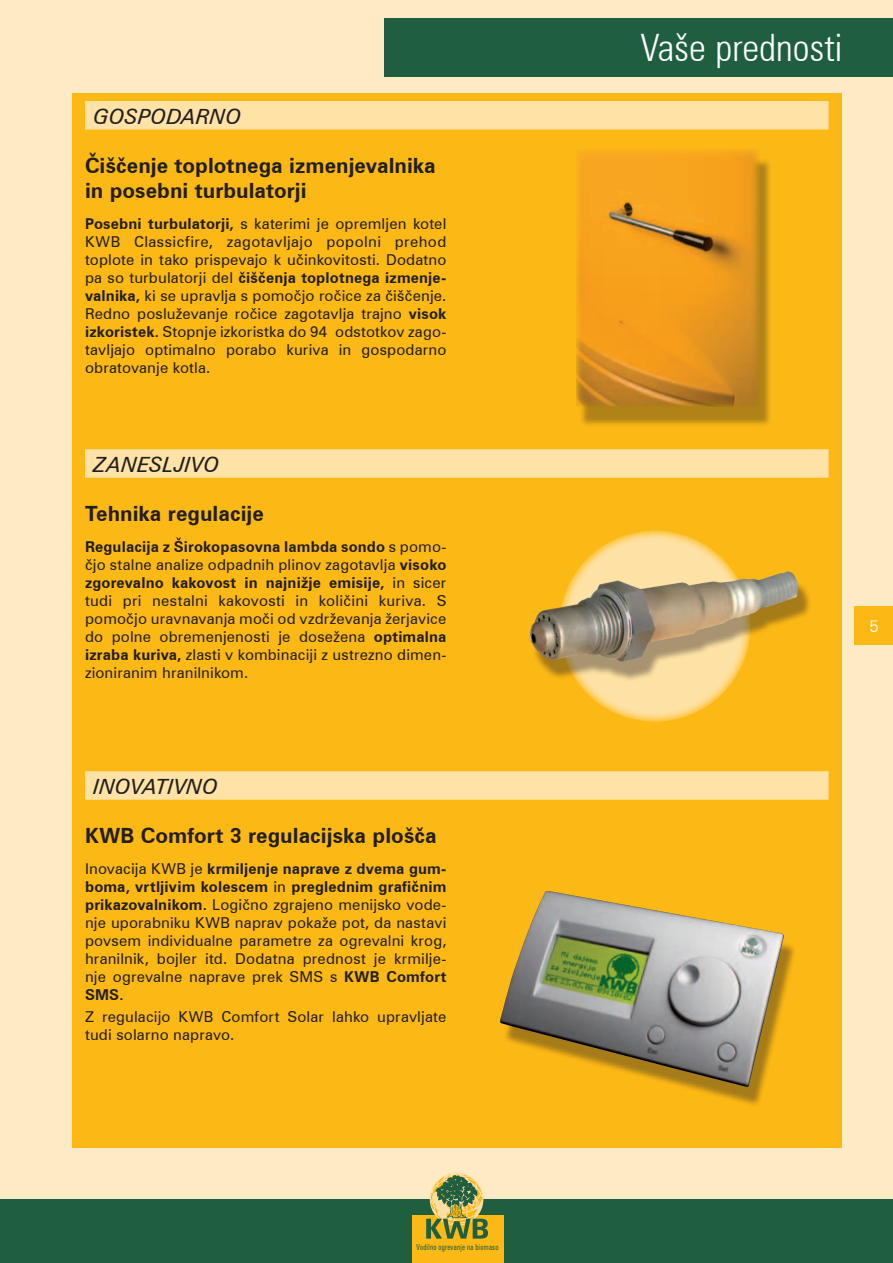
<style>
.page{position:relative;width:893px;height:1263px;background:#feeac4}
.page>*{position:absolute;margin:0;border:0;box-sizing:border-box;transform-origin:0 0}
.t1{font:300 condensed 37.8px "Zurich BT";color:#fff}
.t2{font:700 21px/25.2px "Zurich BT";color:#231f20}
.t3{font:italic 21px "Zurich BT";letter-spacing:-.005em;color:#231f20}
.t4{font:300 16.5px "Zurich BT";color:#fff}
.t5{font:15px/18px "Zurich BT";letter-spacing:.01em;color:#231f20;text-align:justify}
.t6{font:condensed 8.25px "Zurich BT";letter-spacing:.04em;color:#1f5f40;scale:.8 1}
.s1{font-weight:700}
</style>
<div class="page">
<div style="left:0;top:1199px;width:893px;height:64px;background:#1f5f40"></div>
<div style="left:855px;top:606px;width:38px;height:38px;background:#fcb814"></div>
<div style="left:412px;top:1216px;width:91px;height:47px;background:#fcb814"></div>
<svg style="left:426px;top:1173px;width:62px;height:65px"></svg>
<div style="left:72px;top:94px;width:770px;height:1054px;background:#fcb814"></div>
<div style="left:85px;top:101px;width:743px;height:28px;background:#ffe2a5"></div>
<div style="left:85px;top:449px;width:743px;height:29px;background:#ffe2a5"></div>
<div style="left:85px;top:771px;width:743px;height:29px;background:#ffe2a5"></div>
<div style="left:384px;top:18px;width:509px;height:59px;background:#1f5f40"></div>
<div style="left:579px;top:158px;width:194px;height:269px;background:#231f20;opacity:.4"></div>
<img style="left:576px;top:150px;width:183px;height:256px">
<div style="left:503px;top:901px;width:294px;height:206px;background:#231f20;opacity:.4"></div>
<img style="left:500px;top:891px;width:284px;height:196px">
<svg style="left:559px;top:530px;width:191px;height:192px;background:#fddc92"></svg>
<div style="left:532px;top:581px;width:280px;height:101px;background:#231f20;opacity:.4"></div>
<img style="left:529px;top:571px;width:271px;height:91px">
<h2 class="t3" style="left:94px;top:104px;width:149px">GOSPODARNO</h2>
<h2 class="t2" style="left:85px;top:153px;width:352px">Čiščenje toplotnega izmenjevalnika in posebni turbulatorji</h2>
<p class="t5" style="left:85px;top:214px;width:363px"><span class="s1">Posebni turbulatorji,</span> s katerimi je opremljen kotel KWB Classicfire, zagotavljajo popolni prehod toplote in tako prispevajo k učinkovitosti. Dodatno pa so turbulatorji del <span class="s1">čiščenja toplotnega izmenje&shy;valnika,</span> ki se upravlja s pomočjo ročice za čiščenje.<br>Redno posluževanje ročice zagotavlja trajno <span class="s1">visok izkoristek.</span> Stopnje izkoristka do 94 odstotkov zago&shy;tavljajo optimalno porabo kuriva in gospodarno obratovanje kotla.</p>
<h2 class="t3" style="left:94px;top:452px;width:127px">ZANESLJIVO</h2>
<h2 class="t2" style="left:85px;top:501px;width:180px">Tehnika regulacije</h2>
<p class="t5" style="left:85px;top:537px;width:363px"><span class="s1">Regulacija z Širokopasovna lambda sondo</span> s pomo&shy;čjo stalne analize odpadnih plinov zagotavlja <span class="s1">visoko zgorevalno kakovost in najnižje emisije,</span> in sicer tudi pri nestalni kakovosti in količini kuriva. S pomočjo uravnavanja moči od vzdrževanja žerjavice do polne obremenjenosti je dosežena <span class="s1">optimalna izraba kuriva,</span> zlasti v kombinaciji z ustrezno dimen&shy;zioniranim hranilnikom.</p>
<h2 class="t3" style="left:94px;top:774px;width:126px">INOVATIVNO</h2>
<h2 class="t2" style="left:85px;top:823px;width:353px">KWB Comfort 3 regulacijska plošča</h2>
<p class="t5" style="left:85px;top:859px;width:363px">Inovacija KWB je <span class="s1">krmiljenje naprave z dvema gum&shy;boma, vrtljivim kolescem</span> in <span class="s1">preglednim grafičnim prikazovalnikom.</span> Logično zgrajeno menijsko vode&shy;nje uporabniku KWB naprav pokaže pot, da nastavi povsem individualne parametre za ogrevalni krog, hranilnik, bojler itd. Dodatna prednost je krmilje&shy;nje ogrevalne naprave prek SMS s <span class="s1">KWB Comfort SMS.</span></p>
<p class="t5" style="left:85px;top:1008px;width:363px">Z regulacijo KWB Comfort Solar lahko upravljate tudi solarno napravo.</p>
<p class="t6" style="left:416px;top:1242px;width:104px">Vodilno ogrevanje na biomaso</p>
<h1 class="t1" style="left:641px;top:24px;width:203px">Vaše prednosti</h1>
<p class="t4" style="left:869px;top:616px;width:11px">5</p>
</div>
